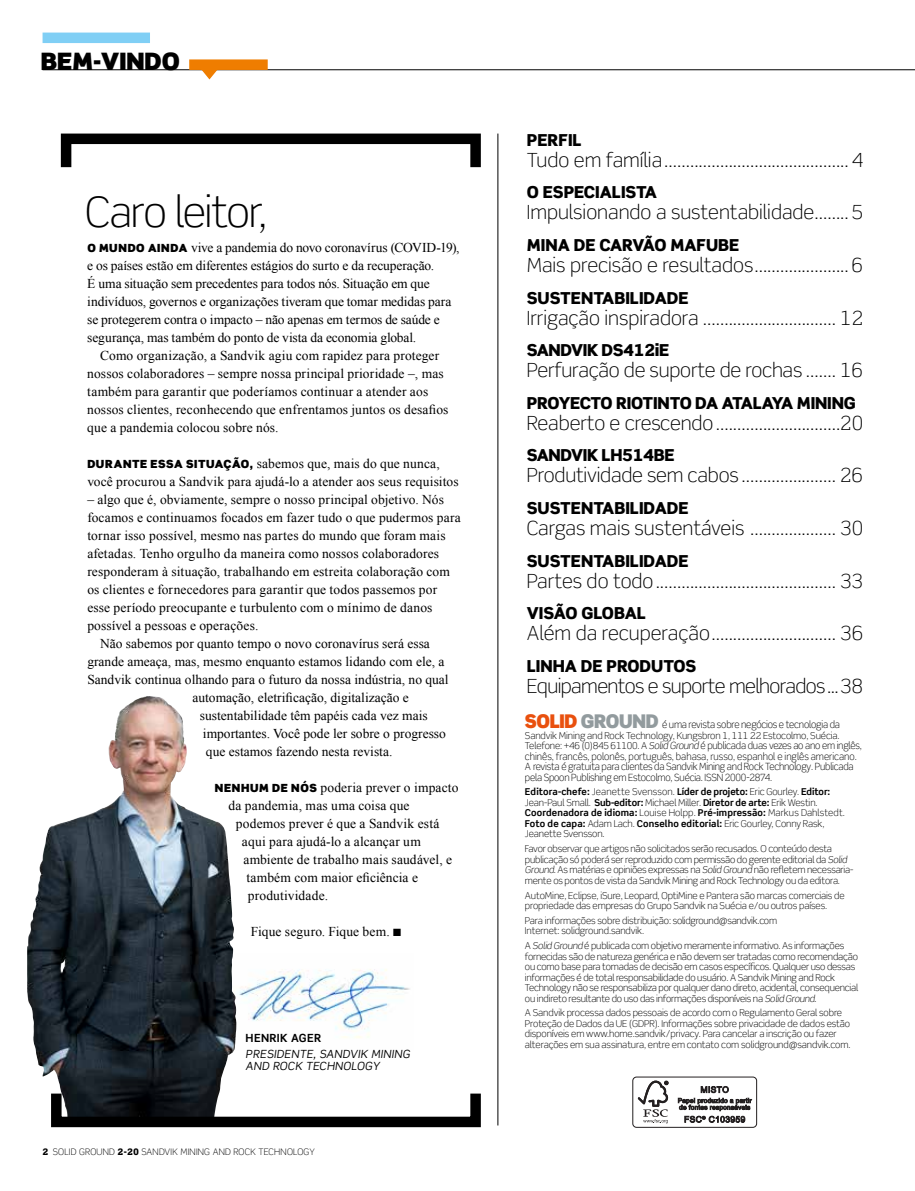
<style>
.page{position:relative;width:915px;height:1191px;background:#fff}
.page>*{position:absolute;margin:0;border:0;box-sizing:border-box;transform-origin:0 0}
.t1{font:300 42px "Scene Pro";letter-spacing:-.03em;color:#000}
.t2{font:900 24px "Scene Pro";color:#000}
.t3{font:300 19.5px "Scene Pro";color:#000}
.t4{font:300 19.5px "Scene Pro";letter-spacing:-.03em;color:#000}
.t5{font:900 16.5px "Scene Pro";letter-spacing:-.005em;color:#000}
.t6{font:13.5px/18px "Times New Roman WGL";letter-spacing:.005em;color:#000}
.t7{font:13.5px "Times New Roman WGL";letter-spacing:-.015em;color:#000}
.t8{font:italic 11.25px/12px "Scene Pro";letter-spacing:.03em;color:#000}
.t9{font:700 11.25px "Scene Pro";letter-spacing:.03em;color:#000}
.t10{font:300 9.9px/10.5px "Scene Pro";letter-spacing:-.02em;color:#000;scale:.95 1}
.t11{font:300 9.45px/10.5px "Scene Pro";letter-spacing:-.02em;color:#000}
.t12{font:300 9px "Scene Pro";letter-spacing:.025em;color:#000}
.s1{font-family:"Scene Pro";font-weight:900;font-size:11.25px}
.s2{font-weight:900}
.s3{font-weight:900;font-size:18.9px;color:#e9500e}
.s4{font-weight:900;font-size:18.9px;color:#929b9e}
.s5{font-size:9.45px}
.s6{font-style:italic;font-size:9.45px}
.s7{font-style:italic}
.s8{font-weight:700}
</style>
<div class="page">
<img style="left:27px;top:696px;width:193px;height:420px">
<img style="left:233px;top:969px;width:177px;height:81px">
<div style="left:43px;top:33px;width:107px;height:10px;background:#80cff5"></div>
<hr style="left:43px;top:69px;width:871px;height:1px;background:#000">
<div style="left:189px;top:59px;width:78px;height:11px;background:#ef7d00"></div>
<svg style="left:199px;top:70px;width:21px;height:10px"></svg>
<hr style="left:497px;top:134px;width:1px;height:991px;background:#000">
<div style="left:51px;top:1088px;width:429px;height:39px;border:10px solid #000"></div>
<div style="left:61px;top:134px;width:419px;height:38px;border:10px solid #000"></div>
<div style="left:632px;top:1076px;width:124px;height:51px;border:1px solid #231f20;border-radius:4px"></div>
<svg style="left:637px;top:1080px;width:31px;height:43px"></svg>
<svg style="left:677px;top:1086px;width:74px;height:36px"></svg>
<h2 class="t2" style="left:41px;top:45px;width:140px">BEM-VINDO</h2>
<h1 class="t1" style="left:85px;top:187px;width:184px">Caro leitor,</h1>
<p class="t7" style="left:87px;top:238px;width:373px"><span class="s1">O MUNDO AINDA</span> vive a pandemia do novo coronavírus (COVID-19),</p>
<p class="t6" style="left:87px;top:256px;width:348px">e os países estão em diferentes estágios do surto e da recuperação.</p>
<p class="t6" style="left:87px;top:274px;width:344px">É uma situação sem precedentes para todos nós. Situação em que</p>
<p class="t6" style="left:87px;top:292px;width:365px">indivíduos, governos e organizações tiveram que tomar medidas para</p>
<p class="t6" style="left:87px;top:310px;width:354px">se protegerem contra o impacto – não apenas em termos de saúde e</p>
<p class="t6" style="left:87px;top:328px;width:330px">segurança, mas também do ponto de vista da economia global.</p>
<p class="t6" style="left:100px;top:346px;width:340px">Como organização, a Sandvik agiu com rapidez para proteger</p>
<p class="t6" style="left:87px;top:364px;width:358px">nossos colaboradores – sempre nossa principal prioridade –, mas</p>
<p class="t6" style="left:87px;top:382px;width:342px">também para garantir que poderíamos continuar a atender aos</p>
<p class="t6" style="left:87px;top:400px;width:362px">nossos clientes, reconhecendo que enfrentamos juntos os desafios</p>
<p class="t6" style="left:87px;top:418px;width:193px">que a pandemia colocou sobre nós.</p>
<p class="t6" style="left:87px;top:454px;width:373px"><span class="s1">DURANTE ESSA SITUAÇÃO,</span> sabemos que, mais do que nunca, você procurou a Sandvik para ajudá-lo a atender aos seus requisitos</p>
<p class="t6" style="left:87px;top:490px;width:358px">– algo que é, obviamente, sempre o nosso principal objetivo. Nós</p>
<p class="t6" style="left:87px;top:508px;width:375px">focamos e continuamos focados em fazer tudo o que pudermos para</p>
<p class="t6" style="left:87px;top:526px;width:359px">tornar isso possível, mesmo nas partes do mundo que foram mais</p>
<p class="t6" style="left:87px;top:544px;width:353px">afetadas. Tenho orgulho da maneira como nossos colaboradores</p>
<p class="t6" style="left:87px;top:562px;width:364px">responderam à situação, trabalhando em estreita colaboração com</p>
<p class="t6" style="left:87px;top:580px;width:351px">os clientes e fornecedores para garantir que todos passemos por</p>
<p class="t6" style="left:87px;top:598px;width:346px">esse período preocupante e turbulento com o mínimo de danos</p>
<p class="t6" style="left:87px;top:616px;width:172px">possível a pessoas e operações.</p>
<p class="t6" style="left:100px;top:634px;width:331px">Não sabemos por quanto tempo o novo coronavírus será essa</p>
<p class="t6" style="left:87px;top:652px;width:358px">grande ameaça, mas, mesmo enquanto estamos lidando com ele, a</p>
<p class="t6" style="left:87px;top:670px;width:363px">Sandvik continua olhando para o futuro da nossa indústria, no qual</p>
<p class="t6" style="left:192px;top:688px;width:218px">automação, eletrificação, digitalização e</p>
<p class="t6" style="left:200px;top:706px;width:229px">sustentabilidade têm papéis cada vez mais</p>
<p class="t6" style="left:203px;top:724px;width:244px">importantes. Você pode ler sobre o progresso</p>
<p class="t6" style="left:206px;top:742px;width:188px">que estamos fazendo nesta revista.</p>
<p class="t6" style="left:215px;top:778px;width:245px"><span class="s1">NENHUM DE NÓS</span> poderia prever o impacto</p>
<p class="t6" style="left:228px;top:796px;width:182px">da pandemia, mas uma coisa que</p>
<p class="t6" style="left:236px;top:814px;width:205px">podemos prever é que a Sandvik está</p>
<p class="t6" style="left:242px;top:832px;width:180px">aqui para ajudá-lo a alcançar um</p>
<p class="t6" style="left:243px;top:850px;width:210px">ambiente de trabalho mais saudável, e</p>
<p class="t6" style="left:246px;top:868px;width:173px">também com maior eficiência e</p>
<p class="t6" style="left:248px;top:886px;width:82px">produtividade.</p>
<p class="t6" style="left:251px;top:922px;width:152px">Fique seguro. Fique bem. ■</p>
<p class="t9" style="left:245px;top:1031px;width:77px">HENRIK AGER</p>
<p class="t8" style="left:245px;top:1047px;width:166px">PRESIDENTE, SANDVIK MINING<br>AND ROCK TECHNOLOGY</p>
<p class="t12" style="left:43px;top:1146px;width:274px"><span class="s2">2</span> SOLID GROUND <span class="s2">2-20</span> SANDVIK MINING AND ROCK TECHNOLOGY</p>
<p class="t5" style="left:526px;top:129px;width:56px">PERFIL</p>
<h3 class="t3" style="left:526px;top:148px;width:338px">Tudo em família...........................................4</h3>
<p class="t5" style="left:526px;top:182px;width:132px">O ESPECIALISTA</p>
<h3 class="t3" style="left:526px;top:200px;width:338px">Impulsionando a sustentabilidade........5</h3>
<p class="t5" style="left:526px;top:234px;width:214px">MINA DE CARVÃO MAFUBE</p>
<h3 class="t3" style="left:526px;top:253px;width:338px">Mais precisão e resultados......................6</h3>
<p class="t5" style="left:526px;top:287px;width:163px">SUSTENTABILIDADE</p>
<h3 class="t3" style="left:526px;top:306px;width:338px">Irrigação inspiradora ............................... 12</h3>
<p class="t5" style="left:526px;top:339px;width:144px">SANDVIK DS412iE</p>
<h3 class="t3" style="left:526px;top:358px;width:338px">Perfuração de suporte de rochas ....... 16</h3>
<p class="t5" style="left:526px;top:392px;width:330px">PROYECTO RIOTINTO DA ATALAYA MINING</p>
<h3 class="t3" style="left:526px;top:411px;width:338px">Reaberto e crescendo.............................20</h3>
<p class="t5" style="left:526px;top:445px;width:149px">SANDVIK LH514BE</p>
<h3 class="t3" style="left:526px;top:464px;width:337px">Produtividade sem cabos ...................... 26</h3>
<p class="t5" style="left:526px;top:497px;width:163px">SUSTENTABILIDADE</p>
<h3 class="t3" style="left:526px;top:516px;width:338px">Cargas mais sustentáveis .................... 30</h3>
<p class="t5" style="left:526px;top:550px;width:163px">SUSTENTABILIDADE</p>
<h3 class="t3" style="left:526px;top:569px;width:338px">Partes do todo.......................................... 33</h3>
<p class="t5" style="left:526px;top:603px;width:120px">VISÃO GLOBAL</p>
<h3 class="t3" style="left:526px;top:621px;width:338px">Além da recuperação............................. 36</h3>
<p class="t5" style="left:526px;top:655px;width:171px">LINHA DE PRODUTOS</p>
<h3 class="t4" style="left:526px;top:674px;width:338px">Equipamentos e suporte melhorados...38</h3>
<p class="t10" style="left:524px;top:719px;width:333px"><span class="s3">SOLID</span> <span class="s4">GROUND</span> é uma revista sobre negócios e tecnologia da</p>
<p class="t11" style="left:524px;top:730px;width:316px">Sandvik Mining and Rock Technology, Kungsbron 1, 111 22 Estocolmo, Suécia.</p>
<p class="t10" style="left:524px;top:740px;width:356px"><span class="s5">Telefone: +46 (0)845 61100. A</span> <span class="s6">S</span><span class="s7">olid Ground</span> é publicada duas vezes ao ano em inglês, chinês, francês, polonês, português, bahasa, russo, espanhol e inglês americano.<br>A revista é gratuita para clientes da Sandvik Mining and Rock Technology<span class="s5">.</span> Publicada pela Spoon Publishing em Estocolmo, Suécia. ISSN 2000-2874<span class="s5">.</span></p>
<p class="t11" style="left:524px;top:786px;width:321px"><span class="s8">Editora-chefe:</span> Jeanette Svensson. <span class="s8">Líder de projeto:</span> Eric Gourley. <span class="s8">Editor:<br></span>Jean-Paul Small. <span class="s8">Sub-editor:</span> Michael Miller. <span class="s8">Diretor de arte:</span> Erik Westin.<br><span class="s8">Coordenadora de idioma:</span> Louise Holpp. <span class="s8">Pré-impressão:</span> Markus Dahlstedt.<br><span class="s8">Foto de capa:</span> Adam Lach. <span class="s8">Conselho editorial:</span> Eric Gourley, Conny Rask, Jeanette Svensson.</p>
<p class="t11" style="left:524px;top:843px;width:330px">Favor observar que artigos não solicitados serão recusados. O conteúdo desta publicação só poderá ser reproduzido com permissão do gerente editorial da <span class="s7">Solid Ground</span>. As matérias e opiniões expressas na <span class="s7">Solid Ground</span> não refletem necessaria&shy;mente os pontos de vista da Sandvik Mining and Rock Technology ou da editora.</p>
<p class="t11" style="left:524px;top:890px;width:321px">AutoMine, Eclipse, iSure, Leopard, OptiMine e Pantera são marcas comerciais de propriedade das empresas do Grupo Sandvik na Suécia e/ou outros países.</p>
<p class="t11" style="left:524px;top:915px;width:253px">Para informações sobre distribuição: solidground@sandvik.com<br>Internet: solidground.sandvik.</p>
<p class="t11" style="left:524px;top:940px;width:334px">A <span class="s7">Solid Ground</span> é publicada com objetivo meramente informativo. As informações fornecidas são de natureza genérica e não devem ser tratadas como recomendação ou como base para tomadas de decisão em casos específicos. Qualquer uso dessas informações é de total responsabilidade do usuário. A Sandvik Mining and Rock Technology não se responsabiliza por qualquer dano direto, acidental, consequencial ou indireto resultante do uso das informações disponíveis na <span class="s7">Solid Ground</span>.</p>
<p class="t11" style="left:524px;top:1007px;width:327px">A Sandvik processa dados pessoais de acordo com o Regulamento Geral sobre Proteção de Dados da UE (GDPR). Informações sobre privacidade de dados estão disponíveis em www.home.sandvik/privacy. Para cancelar a inscrição ou fazer alterações em sua assinatura, entre em contato com solidground@sandvik.com.</p>
</div>
